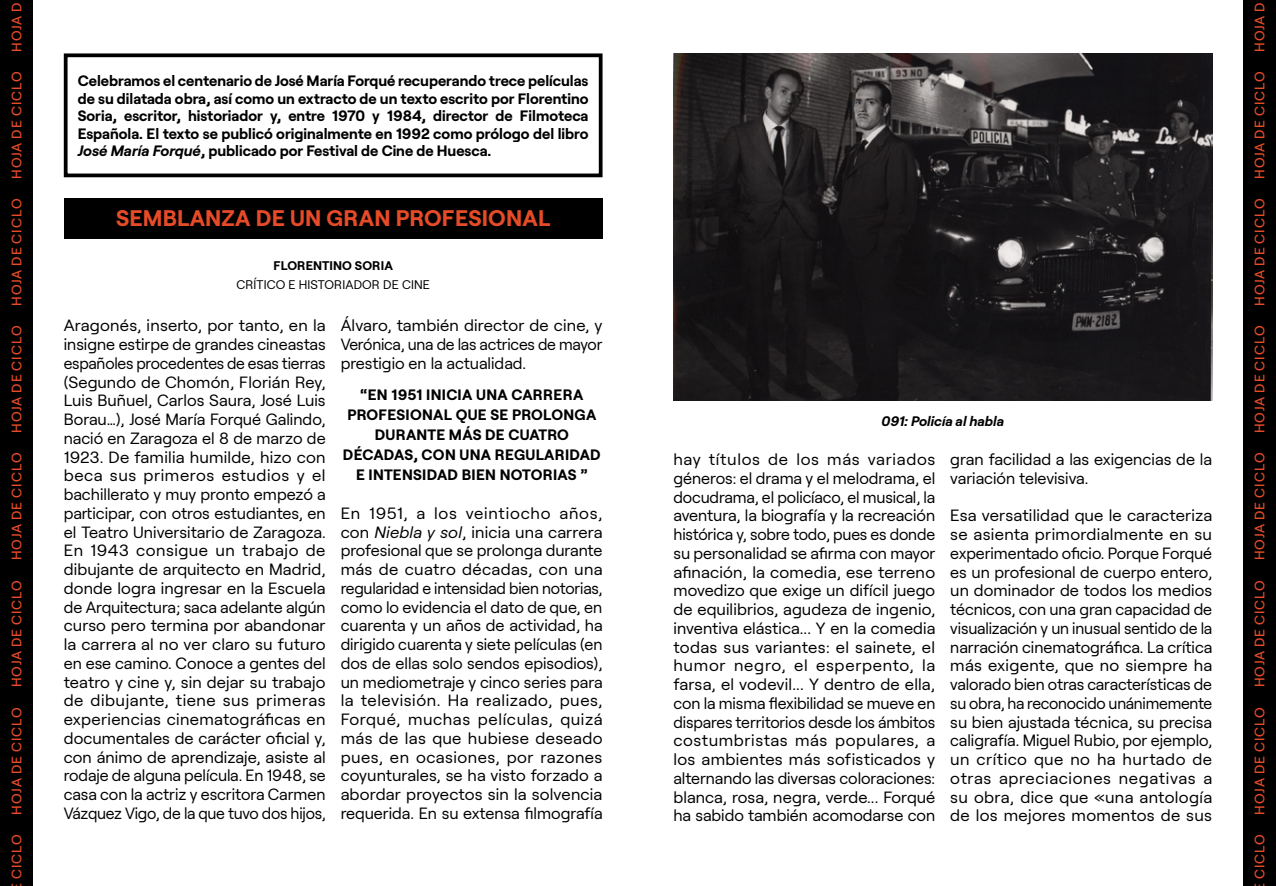
<style>
.page{position:relative;width:1276px;height:886px;background:#fff}
.page>*{position:absolute;margin:0;border:0;box-sizing:border-box;transform-origin:0 0}
.t1{font:700 22.5px "Roobert";letter-spacing:.01em;color:#e64b28}
.t2{font:16.25px/18.8px "Roobert";color:#000;text-align:justify}
.t3{font:700 15px/17.5px "Roobert";letter-spacing:.01em;color:#000;text-align:justify}
.t4{font:500 13.75px "Roobert";letter-spacing:.08em;color:#e64b28}
.t5{font:italic 700 13.75px "Roobert";color:#000}
.t6{font:12.5px "Roobert";letter-spacing:.01em;color:#000}
.t7{font:700 12.5px "Roobert";letter-spacing:.01em;color:#000}
.s1{font-style:italic}
</style>
<div class="page">
<div style="left:0;top:0;width:32px;height:886px;background:#000"></div>
<div style="left:1243px;top:0;width:33px;height:886px;background:#000"></div>
<img style="left:673px;top:53px;width:539px;height:347px">
<div style="left:64px;top:198px;width:538px;height:41px;background:#000"></div>
<div style="left:64px;top:53px;width:538px;height:124px;border:4px solid #000"></div>
<p class="t4" style="left:6px;top:52px;width:51px;rotate:-90deg">HOJA D</p>
<p class="t4" style="left:6px;top:179px;width:109px;rotate:-90deg">HOJA DE CICLO</p>
<p class="t4" style="left:6px;top:306px;width:109px;rotate:-90deg">HOJA DE CICLO</p>
<p class="t4" style="left:6px;top:433px;width:109px;rotate:-90deg">HOJA DE CICLO</p>
<p class="t4" style="left:6px;top:560px;width:109px;rotate:-90deg">HOJA DE CICLO</p>
<p class="t4" style="left:6px;top:687px;width:109px;rotate:-90deg">HOJA DE CICLO</p>
<p class="t4" style="left:6px;top:814px;width:109px;rotate:-90deg">HOJA DE CICLO</p>
<p class="t4" style="left:6px;top:879px;width:47px;rotate:-90deg">CICLO</p>
<p class="t3" style="left:78px;top:71px;width:512px">Celebramos el centenario de José María Forqué recuperando trece películas de su dilatada obra, así como un extracto de un texto escrito por Florentino Soria, escritor, historiador y, entre 1970 y 1984, director de Filmoteca Española. El texto se publicó originalmente en 1992 como prólogo del libro <span class="s1">José María Forqué</span>, publicado por Festival de Cine de Huesca.</p>
<h1 class="t1" style="left:116px;top:200px;width:436px">SEMBLANZA DE UN GRAN PROFESIONAL</h1>
<p class="t7" style="left:273px;top:256px;width:121px">FLORENTINO SORIA</p>
<p class="t6" style="left:236px;top:275px;width:195px">CRÍTICO E HISTORIADOR DE CINE</p>
<p class="t2" style="left:64px;top:315px;width:263px">Aragonés, inserto, por tanto, en la insigne estirpe de grandes cineastas españoles procedentes de esas tierras (Segundo de Chomón, Florián Rey, Luis Buñuel, Carlos Saura, José Luis Borau…), José María Forqué Galindo, nació en Zaragoza el 8 de marzo de 1923. De familia humilde, hizo con beca sus primeros estudios y el bachillerato y muy pronto empezó a participar, con otros estudiantes, en el Teatro Universitario de Zaragoza.<br>En 1943 consigue un trabajo de dibujante de arquitecto en Madrid, donde logra ingresar en la Escuela de Arquitectura; saca adelante algún curso pero termina por abandonar la carrera al no ver claro su futuro en ese camino. Conoce a gentes del teatro y cine y, sin dejar su trabajo de dibujante, tiene sus primeras experiencias cinematográficas en documentales de carácter oficial y, con ánimo de aprendizaje, asiste al rodaje de alguna película. En 1948, se casa con la actriz y escritora Carmen Vázquez Vigo, de la que tuvo dos hijos,</p>
<p class="t2" style="left:341px;top:315px;width:263px">Álvaro, también director de cine, y Verónica, una de las actrices de mayor prestigio en la actualidad.</p>
<p class="t3" style="left:343px;top:383px;width:259px;line-height:20px;text-align:center">“EN 1951 INICIA UNA CARRERA<br>PROFESIONAL QUE SE PROLONGA<br>DURANTE MÁS DE CUATRO<br>DÉCADAS, CON UNA REGULARIDAD<br>E INTENSIDAD BIEN NOTORIAS ”</p>
<p class="t2" style="left:341px;top:502px;width:263px">En 1951, a los veintiocho años, con <span class="s1">Niebla y sol</span>, inicia una carrera profesional que se prolonga durante más de cuatro décadas, con una regularidad e intensidad bien notorias, como lo evidencia el dato de que, en cuarenta y un años de actividad, ha dirigido cuarenta y siete películas (en dos de ellas solo sendos episodios), un mediometraje y cinco series para la televisión. Ha realizado, pues, Forqué, muchas películas, quizá más de las que hubiese deseado pues, en ocasiones, por razones coyunturales, se ha visto forzado a abordar proyectos sin la solvencia requerida. En su extensa filmografía</p>
<p class="t5" style="left:881px;top:410px;width:124px">091: Policía al habla</p>
<p class="t2" style="left:673px;top:449px;width:263px">hay títulos de los más variados géneros: el drama y el melodrama, el docudrama, el policíaco, el musical, la aventura, la biografía y la recreación histórica y, sobre todo, pues es donde su personalidad se afirma con mayor afinación, la comedia, ese terreno movedizo que exige un difícil juego de equilibrios, agudeza de ingenio, inventiva elástica... Y en la comedia todas sus variantes: el sainete, el humor negro, el esperpento, la farsa, el vodevil... Y dentro de ella, con la misma flexibilidad se mueve en dispares territorios desde los ámbitos costumbristas más populares, a los ambientes más sofisticados y alternando las diversas coloraciones: blanca, rosa, negra, verde... Forqué ha sabido también acomodarse con</p>
<p class="t2" style="left:950px;top:449px;width:263px">gran facilidad a las exigencias de la variación televisiva.</p>
<p class="t2" style="left:950px;top:505px;width:263px">Esa versatilidad que le caracteriza se asienta primordialmente en su experimentado oficio. Porque Forqué es un profesional de cuerpo entero, un dominador de todos los medios técnicos, con una gran capacidad de visualización y un inusual sentido de la narración cinematográfica. La crítica más exigente, que no siempre ha valorado bien otras características de su obra, ha reconocido unánimemente su bien ajustada técnica, su precisa caligrafía. Miguel Rubio, por ejemplo, un crítico que no ha hurtado de otras apreciaciones negativas a su obra, dice que «una antología de los mejores momentos de sus</p>
<p class="t4" style="left:1249px;top:52px;width:51px;rotate:-90deg">HOJA D</p>
<p class="t4" style="left:1249px;top:179px;width:109px;rotate:-90deg">HOJA DE CICLO</p>
<p class="t4" style="left:1249px;top:306px;width:109px;rotate:-90deg">HOJA DE CICLO</p>
<p class="t4" style="left:1249px;top:433px;width:109px;rotate:-90deg">HOJA DE CICLO</p>
<p class="t4" style="left:1249px;top:560px;width:109px;rotate:-90deg">HOJA DE CICLO</p>
<p class="t4" style="left:1249px;top:687px;width:109px;rotate:-90deg">HOJA DE CICLO</p>
<p class="t4" style="left:1249px;top:814px;width:109px;rotate:-90deg">HOJA DE CICLO</p>
<p class="t4" style="left:1249px;top:879px;width:47px;rotate:-90deg">CICLO</p>
</div>
